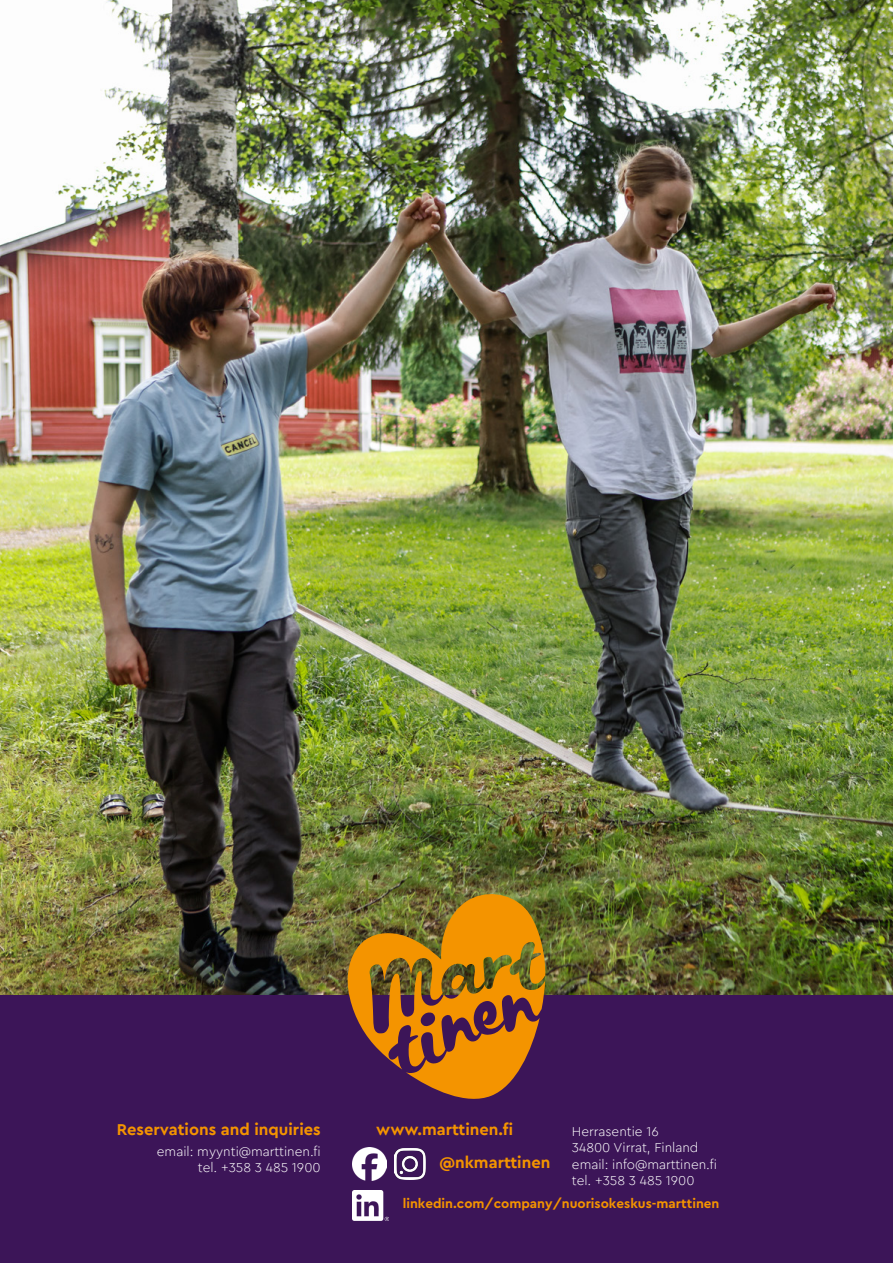
<style>
.page{position:relative;width:893px;height:1263px;background:#fff}
.page>*{position:absolute;margin:0;border:0;box-sizing:border-box;transform-origin:0 0}
.t1{font:700 16.5px "Cera Pro";color:#f49400}
.t2{font:300 13.5px/16.2px "Cera Pro";color:#fff}
.t3{font:700 13.5px "Cera Pro";color:#f49400}
</style>
<div class="page">
<img style="left:0;top:0;width:893px;height:995px">
<div style="left:0;top:995px;width:893px;height:268px;background:#3c1558"></div>
<svg style="left:345px;top:890px;width:200px;height:209px"></svg>
<img style="left:353px;top:1148px;width:33px;height:33px">
<img style="left:394px;top:1148px;width:31px;height:32px">
<img style="left:353px;top:1191px;width:35px;height:30px">
<p class="t1" style="left:376px;top:1118px;width:138px">www.marttinen.fi</p>
<p class="t1" style="left:117px;top:1118px;width:205px">Reservations and inquiries</p>
<p class="t2" style="left:157px;top:1142px;width:165px;text-align:right">email: myynti@marttinen.fi tel. +358 3 485 1900</p>
<p class="t1" style="left:439px;top:1152px;width:113px">@nkmarttinen</p>
<p class="t2" style="left:572px;top:1123px;width:147px">Herrasentie 16<br>34800 Virrat, Finland email: info@marttinen.fi tel. +358 3 485 1900</p>
<p class="t3" style="left:403px;top:1194px;width:318px">linkedin.com/company/nuorisokeskus-marttinen</p>
</div>
